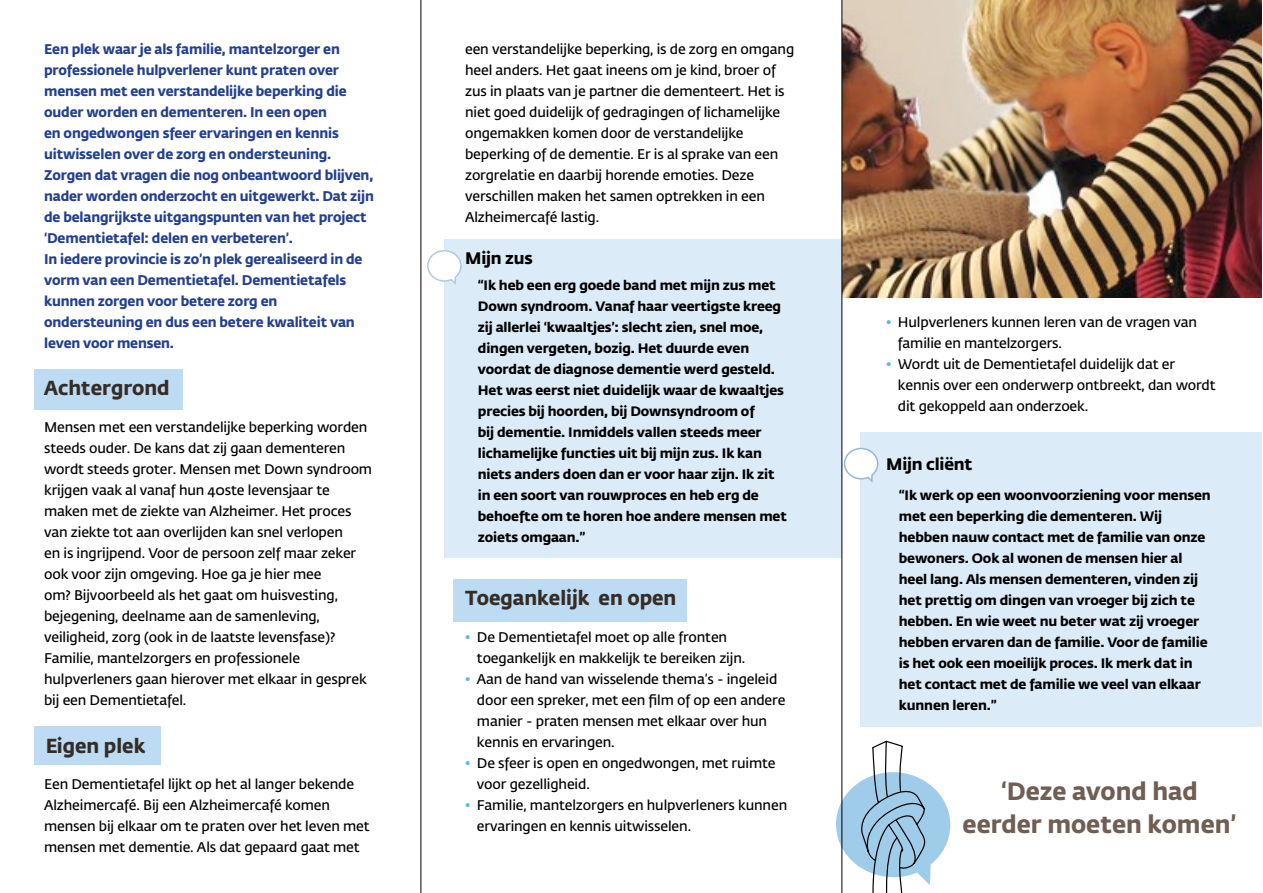
<style>
.page{position:relative;width:1263px;height:893px;background:#fff}
.page>*{position:absolute;margin:0;border:0;box-sizing:border-box;transform-origin:0 0}
.t1{font:700 24.75px/33px "Fedra Sans Std";color:#715e53;text-align:center}
.t2{font:700 20.1px "Fedra Sans Std";color:#483427}
.t3{font:700 16.5px "Fedra Sans Std";letter-spacing:-.01em;color:#000}
.t4{font:700 13.95px/21px "Fedra Sans Std";letter-spacing:-.01em;color:#24408e}
.t5{font:600 13.8px/21px "Fedra Sans Std";letter-spacing:-.01em;color:#000}
.t6{font:700 13.5px/21px "Fedra Sans Std";letter-spacing:-.01em;color:#000}
.s1{color:#5dbbe0}
</style>
<div class="page">
<div style="left:444px;top:240px;width:398px;height:318px;background:#dcebf8"></div>
<img style="left:842px;top:0;width:420px;height:298px">
<div style="left:860px;top:432px;width:402px;height:294px;background:#dcebf8"></div>
<div style="left:34px;top:369px;width:149px;height:40px;background:#bddbf3"></div>
<div style="left:453px;top:579px;width:234px;height:42px;background:#bddbf3"></div>
<div style="left:34px;top:726px;width:127px;height:39px;background:#bddbf3"></div>
<svg style="left:836px;top:740px;width:114px;height:153px"></svg>
<svg style="left:427px;top:250px;width:35px;height:35px"></svg>
<svg style="left:843px;top:447px;width:36px;height:36px"></svg>
<hr style="left:420px;top:0;width:1px;height:893px;background:#000">
<hr style="left:841px;top:0;width:1px;height:893px;background:#000">
<p class="t4" style="left:44px;top:39px;width:331px">Een plek waar je als familie, mantelzorger en professionele hulpverlener kunt praten over mensen met een verstandelijke beperking die ouder worden en dementeren. In een open<br>en ongedwongen sfeer ervaringen en kennis uitwisselen over de zorg en ondersteuning.<br>Zorgen dat vragen die nog onbeantwoord blijven, nader worden onderzocht en uitgewerkt. Dat zijn de belangrijkste uitgangspunten van het project ‘Dementietafel: delen en verbeteren’.<br>In iedere provincie is zo’n plek gerealiseerd in de vorm van een Dementietafel. Dementietafels kunnen zorgen voor betere zorg en ondersteuning en dus een betere kwaliteit van leven voor mensen.</p>
<h2 class="t2" style="left:44px;top:375px;width:127px">Achtergrond</h2>
<p class="t5" style="left:44px;top:417px;width:330px">Mensen met een verstandelijke beperking worden steeds ouder. De kans dat zij gaan dementeren wordt steeds groter. Mensen met Down syndroom krijgen vaak al vanaf hun 40ste levensjaar te maken met de ziekte van Alzheimer. Het proces van ziekte tot aan overlijden kan snel verlopen<br>en is ingrijpend. Voor de persoon zelf maar zeker ook voor zijn omgeving. Hoe ga je hier mee<br>om? Bijvoorbeeld als het gaat om huisvesting, bejegening, deelname aan de samenleving, veiligheid, zorg (ook in de laatste levensfase)?<br>Familie, mantelzorgers en professionele hulpverleners gaan hierover met elkaar in gesprek bij een Dementietafel.</p>
<h2 class="t2" style="left:45px;top:733px;width:102px">Eigen plek</h2>
<p class="t5" style="left:44px;top:774px;width:327px">Een Dementietafel lijkt op het al langer bekende Alzheimercafé. Bij een Alzheimercafé komen mensen bij elkaar om te praten over het leven met mensen met dementie. Als dat gepaard gaat met</p>
<p class="t5" style="left:465px;top:39px;width:331px">een verstandelijke beperking, is de zorg en omgang heel anders. Het gaat ineens om je kind, broer of zus in plaats van je partner die dementeert. Het is niet goed duidelijk of gedragingen of lichamelijke ongemakken komen door de verstandelijke beperking of de dementie. Er is al sprake van een zorgrelatie en daarbij horende emoties. Deze verschillen maken het samen optrekken in een Alzheimercafé lastig.</p>
<p class="t3" style="left:465px;top:248px;width:69px">Mijn zus</p>
<p class="t6" style="left:478px;top:274px;width:310px">“Ik heb een erg goede band met mijn zus met Down syndroom. Vanaf haar veertigste kreeg zij allerlei ‘kwaaltjes’: slecht zien, snel moe, dingen vergeten, bozig. Het duurde even voordat de diagnose dementie werd gesteld.<br>Het was eerst niet duidelijk waar de kwaaltjes precies bij hoorden, bij Downsyndroom of<br>bij dementie. Inmiddels vallen steeds meer lichamelijke functies uit bij mijn zus. Ik kan niets anders doen dan er voor haar zijn. Ik zit in een soort van rouwproces en heb erg de behoefte om te horen hoe andere mensen met zoiets omgaan.”</p>
<h2 class="t2" style="left:465px;top:585px;width:213px">Toegankelijk en open</h2>
<p class="t5" style="left:477px;top:627px;width:270px;text-indent:-12px"><span class="s1">•</span> De Dementietafel moet op alle fronten toegankelijk en makkelijk te bereiken zijn.</p>
<p class="t5" style="left:477px;top:669px;width:310px;text-indent:-12px"><span class="s1">•</span> Aan de hand van wisselende thema’s - ingeleid door een spreker, met een film of op een andere manier - praten mensen met elkaar over hun kennis en ervaringen.</p>
<p class="t5" style="left:477px;top:753px;width:300px;text-indent:-12px"><span class="s1">•</span> De sfeer is open en ongedwongen, met ruimte voor gezelligheid.</p>
<p class="t5" style="left:477px;top:795px;width:312px;text-indent:-12px"><span class="s1">•</span> Familie, mantelzorgers en hulpverleners kunnen ervaringen en kennis uitwisselen.</p>
<p class="t5" style="left:898px;top:312px;width:301px;text-indent:-12px"><span class="s1">•</span> Hulpverleners kunnen leren van de vragen van familie en mantelzorgers.</p>
<p class="t5" style="left:898px;top:354px;width:319px;text-indent:-12px"><span class="s1">•</span> Wordt uit de Dementietafel duidelijk dat er kennis over een onderwerp ontbreekt, dan wordt dit gekoppeld aan onderzoek.</p>
<p class="t3" style="left:886px;top:453px;width:88px">Mijn cliënt</p>
<p class="t6" style="left:899px;top:484px;width:313px">“Ik werk op een woonvoorziening voor mensen met een beperking die dementeren. Wij hebben nauw contact met de familie van onze bewoners. Ook al wonen de mensen hier al heel lang. Als mensen dementeren, vinden zij het prettig om dingen van vroeger bij zich te hebben. En wie weet nu beter wat zij vroeger hebben ervaren dan de familie. Voor de familie is het ook een moeilijk proces. Ik merk dat in het contact met de familie we veel van elkaar kunnen leren.”</p>
<h1 class="t1" style="left:962px;top:774px;width:275px">‘Deze avond had eerder moeten komen’</h1>
</div>
